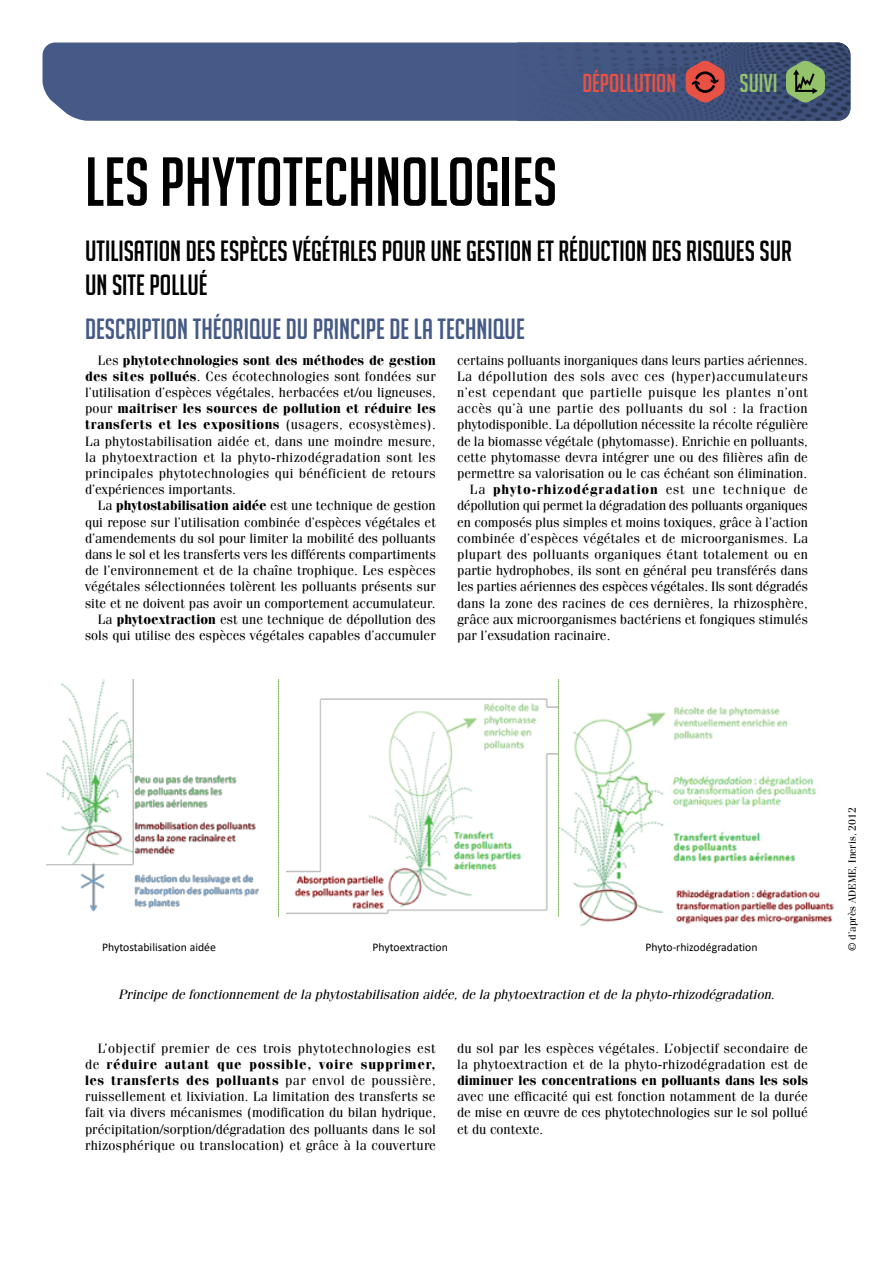
<style>
.page{position:relative;width:893px;height:1263px;background:#fff}
.page>*{position:absolute;margin:0;border:0;box-sizing:border-box;transform-origin:0 0}
.t1{font:67.5px "Big Noodle Titling";color:#000}
.t2{font:28.5px/34.2px "Big Noodle Titling";color:#000}
.t3{font:28.5px "Big Noodle Titling";color:#455a86}
.t4{font:25.35px "Big Noodle Titling";color:#e85245}
.t5{font:25.35px "Big Noodle Titling";color:#94c36b}
.t6{font:13.5px/16.2px "Fenice";color:#000;text-align:justify}
.t7{font:13.5px/16.2px "Fenice";letter-spacing:.02em;color:#000}
.t8{font:13.5px "Fenice";letter-spacing:.03em;color:#000}
.t9{font:italic 13.5px "Fenice";color:#000}
.t10{font:13.5px "Fenice";letter-spacing:.025em;color:#000}
.t11{font:700 13.5px "Fenice";color:#000}
.t12{font:700 13.5px "Fenice";letter-spacing:.06em;color:#000}
.t13{font:11.7px "Calibri";color:#000}
.t14{font:10.5px "Fenice";color:#000}
.s1{font-weight:700}
.s2{font-weight:400}
</style>
<div class="page">
<svg style="left:278px;top:679px;width:1px;height:238px"></svg>
<img style="left:47px;top:679px;width:212px;height:233px">
<svg style="left:558px;top:679px;width:1px;height:238px"></svg>
<img style="left:286px;top:698px;width:271px;height:216px">
<img style="left:560px;top:706px;width:274px;height:220px">
<div style="left:43px;top:43px;width:474px;height:78px;background:#455a86"></div>
<img style="left:517px;top:43px;width:333px;height:78px">
<svg style="left:686px;top:59px;width:39px;height:45px;background:#a1494c"></svg>
<svg style="left:786px;top:59px;width:39px;height:45px;background:#6b8d61"></svg>
<h1 class="t1" style="left:85px;top:145px;width:474px">LES PHYTOTECHNOLOGIES</h1>
<h3 class="t4" style="left:582px;top:69px;width:95px">DÉPOLLUTION</h3>
<h3 class="t5" style="left:739px;top:69px;width:39px">SUIVI</h3>
<h2 class="t2" style="left:85px;top:233px;width:708px">UTILISATION DES ESPÈCES VÉGÉTALES POUR UNE GESTION ET RÉDUCTION DES RISQUES SUR<br>UN SITE POLLUÉ</h2>
<h2 class="t3" style="left:85px;top:314px;width:441px">DESCRIPTION THÉORIQUE DU PRINCIPE DE LA TECHNIQUE</h2>
<p class="t6" style="left:85px;top:351px;width:352px;text-indent:13px">Les <span class="s1">phytotechnologies sont des méthodes de gestion des sites pollués</span>. Ces écotechnologies sont fondées sur l’utilisation d’espèces végétales, herbacées et/ou ligneuses, pour <span class="s1">maitriser les sources de pollution et réduire les transferts et les expositions</span> (usagers, ecosystèmes).<br>La phytostabilisation aidée et, dans une moindre mesure, la phytoextraction et la phyto-rhizodégradation sont les principales phytotechnologies qui bénéficient de retours d’expériences importants.</p>
<p class="t6" style="left:85px;top:497px;width:352px;text-align:right">La <span class="s1">phytostabilisation aidée</span> est une technique de gestion qui repose sur l’utilisation combinée d’espèces végétales et d’amendements du sol pour limiter la mobilité des polluants dans le sol et les transferts vers les différents compartiments de l’environnement et de la chaîne trophique. Les espèces végétales sélectionnées tolèrent les polluants présents sur site et ne doivent pas avoir un comportement accumulateur.<br>La <span class="s1">phytoextraction</span> est une technique de dépollution des sols qui utilise des espèces végétales capables d’accumuler</p>
<p class="t6" style="left:457px;top:351px;width:352px">certains polluants inorganiques dans leurs parties aériennes.</p>
<p class="t8" style="left:457px;top:368px;width:352px">La dépollution des sols avec ces (hyper)accumulateurs</p>
<p class="t8" style="left:457px;top:384px;width:352px">n’est cependant que partielle puisque les plantes n’ont</p>
<p class="t8" style="left:457px;top:400px;width:352px">accès qu’à une partie des polluants du sol : la fraction</p>
<p class="t6" style="left:457px;top:416px;width:352px">phytodisponible. La dépollution nécessite la récolte régulière</p>
<p class="t6" style="left:457px;top:432px;width:352px">de la biomasse végétale (phytomasse). Enrichie en polluants,</p>
<p class="t6" style="left:457px;top:449px;width:352px">cette phytomasse devra intégrer une ou des filières afin de</p>
<p class="t6" style="left:457px;top:465px;width:352px">permettre sa valorisation ou le cas échéant son élimination.</p>
<p class="t12" style="left:470px;top:481px;width:340px"><span class="s2">La</span> phyto-rhizodégradation <span class="s2">est une technique de</span></p>
<p class="t6" style="left:457px;top:497px;width:352px">dépollution qui permet la dégradation des polluants organiques</p>
<p class="t6" style="left:457px;top:513px;width:352px">en composés plus simples et moins toxiques, grâce à l’action</p>
<p class="t7" style="left:457px;top:530px;width:352px">combinée d’espèces végétales et de microorganismes. La</p>
<p class="t10" style="left:457px;top:546px;width:352px">plupart des polluants organiques étant totalement ou en</p>
<p class="t6" style="left:457px;top:562px;width:352px">partie hydrophobes, ils sont en général peu transférés dans</p>
<p class="t6" style="left:457px;top:578px;width:352px">les parties aériennes des espèces végétales. Ils sont dégradés</p>
<p class="t6" style="left:457px;top:594px;width:352px">dans la zone des racines de ces dernières, la rhizosphère,</p>
<p class="t6" style="left:457px;top:611px;width:352px">grâce aux microorganismes bactériens et fongiques stimulés</p>
<p class="t6" style="left:457px;top:627px;width:155px">par l’exsudation racinaire.</p>
<p class="t13" style="left:102px;top:939px;width:115px">Phytostabilisation aidée</p>
<p class="t13" style="left:372px;top:939px;width:77px">Phytoextraction</p>
<p class="t13" style="left:645px;top:939px;width:114px">Phyto-rhizodégradation</p>
<p class="t9" style="left:118px;top:986px;width:658px">Principe de fonctionnement de la phytostabilisation aidée, de la phytoextraction et de la phyto-rhizodégradation.</p>
<p class="t6" style="left:85px;top:1039px;width:353px;text-indent:13px">L’objectif premier de ces trois phytotechnologies est de <span class="s1">réduire autant que possible, voire supprimer, les transferts des polluants</span> par envol de poussière, ruissellement et lixiviation. La limitation des transferts se fait via divers mécanismes (modification du bilan hydrique, précipitation/sorption/dégradation des polluants dans le sol rhizosphérique ou translocation) et grâce à la couverture</p>
<p class="t7" style="left:457px;top:1039px;width:352px">du sol par les espèces végétales. L’objectif secondaire de la phytoextraction et de la phyto-rhizodégradation est de</p>
<p class="t11" style="left:457px;top:1072px;width:352px">diminuer les concentrations en polluants dans les sols</p>
<p class="t6" style="left:457px;top:1088px;width:352px">avec une efficacité qui est fonction notamment de la durée de mise en œuvre de ces phytotechnologies sur le sol pollué et du contexte.</p>
<p class="t14" style="left:846px;top:951px;width:145px;rotate:-90deg">© d’après ADEME, Ineris, 2012</p>
</div>
